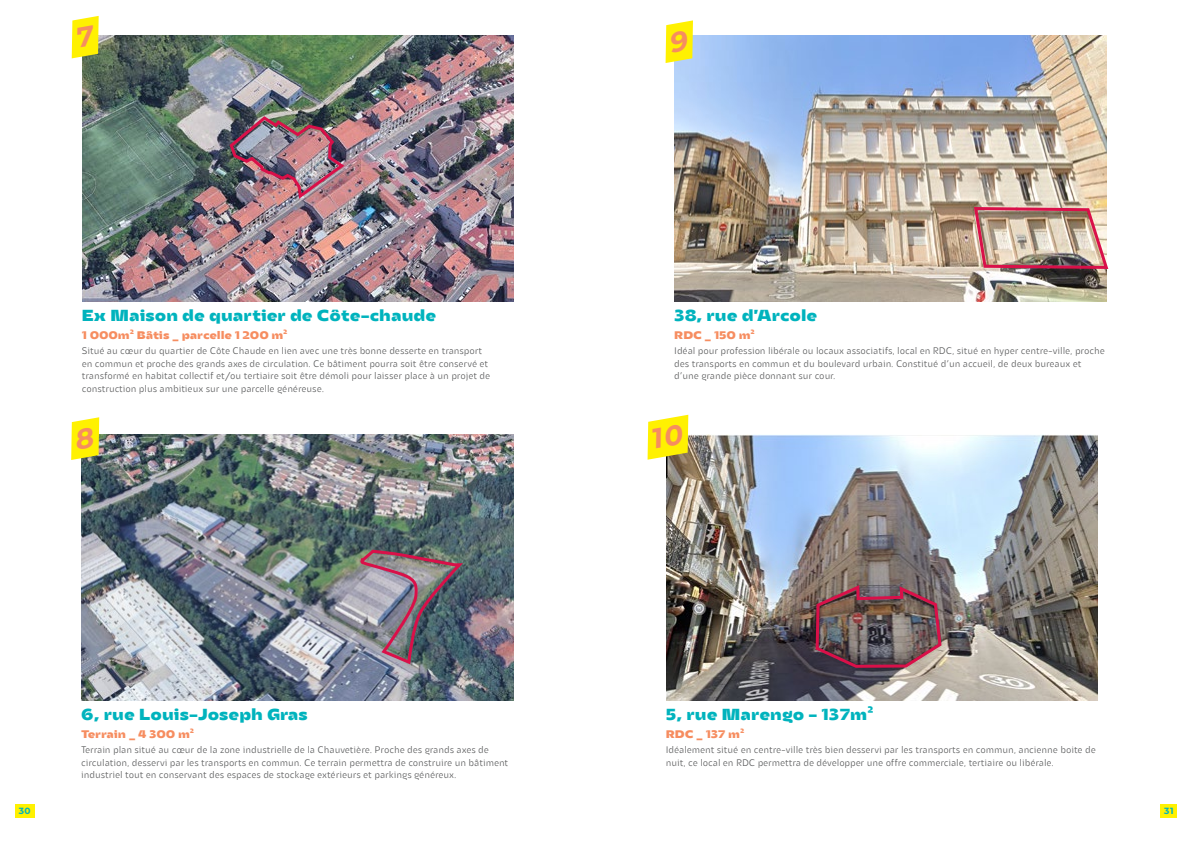
<style>
.page{position:relative;width:1191px;height:842px;background:#fff}
.page>*{position:absolute;margin:0;border:0;box-sizing:border-box;transform-origin:0 0}
.RDC_Titre_1{font:16px "Asgard Fit Xbold";letter-spacing:.05em;color:#00b3bd}
.RDC_Titre_2{font:11px "Asgard Fit Xbold";letter-spacing:.05em;color:#f68d60}
.RDC_texte{font:300 9.5px/12.5px "Asgard";letter-spacing:.06em;color:#4b4c4d}
.t1{font:700 9px "Montserrat";color:#00b3bd}
</style>
<div class="page">
<div style="left:15px;top:804px;width:19px;height:13px;background:#fff101"></div>
<img style="left:82px;top:35px;width:431px;height:266px">
<img style="left:227px;top:114px;width:120px;height:87px">
<img style="left:81px;top:434px;width:432px;height:266px">
<img style="left:358px;top:547px;width:108px;height:119px">
<img style="left:674px;top:35px;width:432px;height:266px">
<img style="left:666px;top:434px;width:431px;height:266px">
<img style="left:972px;top:205px;width:137px;height:65px">
<img style="left:814px;top:583px;width:130px;height:87px">
<div style="left:1160px;top:804px;width:17px;height:13px;background:#fff101"></div>
<svg style="left:72px;top:16px;width:27px;height:42px"></svg>
<svg style="left:71px;top:417px;width:28px;height:43px"></svg>
<svg style="left:647px;top:415px;width:41px;height:45px"></svg>
<svg style="left:665px;top:20px;width:28px;height:43px"></svg>
<p class="RDC_Titre_1" style="left:82px;top:303px;width:355px">Ex Maison de quartier de Côte-chaude</p>
<p class="RDC_Titre_2" style="left:82px;top:326px;width:207px">1 000m² Bâtis _ parcelle 1 200 m²</p>
<p class="RDC_texte" style="left:82px;top:344px;width:409px">Situé au cœur du quartier de Côte Chaude en lien avec une très bonne desserte en transport en commun et proche des grands axes de circulation. Ce bâtiment pourra soit être conservé et transformé en habitat collectif et/ou tertiaire soit être démoli pour laisser place à un projet de construction plus ambitieux sur une parcelle généreuse.</p>
<p class="t1" style="left:19px;top:804px;width:13px">30</p>
<p class="RDC_Titre_1" style="left:81px;top:702px;width:227px">6, rue Louis-Joseph Gras</p>
<p class="RDC_Titre_2" style="left:81px;top:725px;width:114px">Terrain _ 4 300 m²</p>
<p class="RDC_texte" style="left:81px;top:743px;width:428px">Terrain plan situé au cœur de la zone industrielle de la Chauvetière. Proche des grands axes de circulation, desservi par les transports en commun. Ce terrain permettra de construire un bâtiment industriel tout en conservant des espaces de stockage extérieurs et parkings généreux.</p>
<p class="RDC_Titre_1" style="left:674px;top:303px;width:144px">38, rue d'Arcole</p>
<p class="RDC_Titre_2" style="left:674px;top:326px;width:81px">RDC _ 150 m²</p>
<p class="RDC_texte" style="left:674px;top:344px;width:431px">Idéal pour profession libérale ou locaux associatifs, local en RDC, situé en hyper centre-ville, proche des transports en commun et du boulevard urbain. Constitué d’un accueil, de deux bureaux et d’une grande pièce donnant sur cour.</p>
<p class="RDC_Titre_1" style="left:666px;top:702px;width:208px">5, rue Marengo - 137m²</p>
<p class="RDC_Titre_2" style="left:666px;top:725px;width:79px">RDC _ 137 m²</p>
<p class="RDC_texte" style="left:666px;top:743px;width:431px">Idéalement situé en centre-ville très bien desservi par les transports en commun, ancienne boite de nuit, ce local en RDC permettra de développer une offre commerciale, tertiaire ou libérale.</p>
<p class="t1" style="left:1164px;top:804px;width:11px">31</p>
</div>
